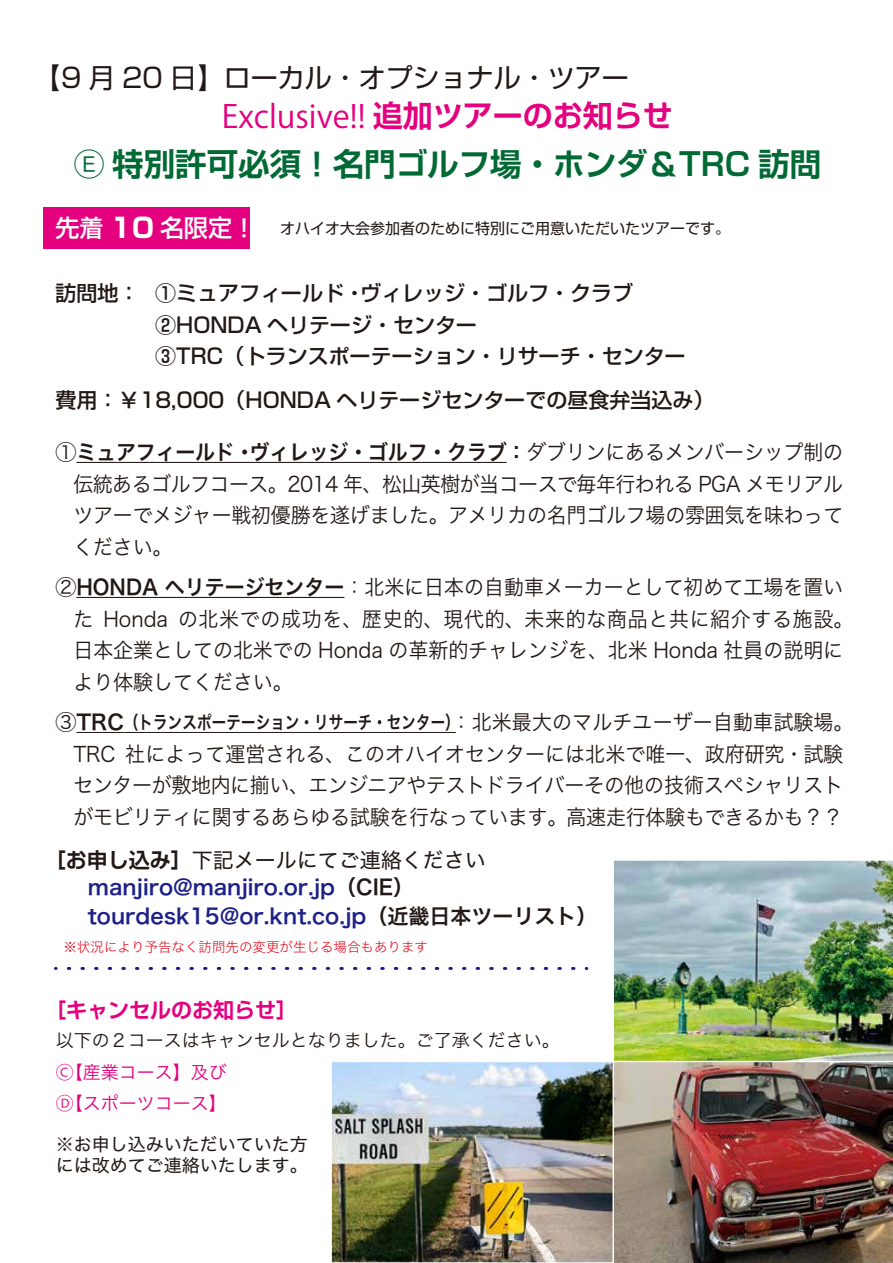
<style>
.page{position:relative;width:893px;height:1263px;background:#fff}
.page>*{position:absolute;margin:0;border:0;box-sizing:border-box;transform-origin:0 0}
.t1{font:700 31.5px "Shin Go De";color:#006934}
.t2{font:31.5px "Koz Go Pr 6 N";color:#e4007f}
.t3{font:27px "Shin Go";color:#221815}
.t4{font:21px/31.5px "Hiragino Sans W3";color:#221815;text-align:justify;scale:.95 1}
.t5{font:21px/31.5px "Hiragino Sans W3";color:#221815}
.t6{font:500 21px/31.5px "Shin Go";color:#221815}
.t7{font:21px/28.5px "Hiragino Sans W6";color:#1d2088}
.t8{font:21px "Hiragino Sans W6";letter-spacing:-.01em;color:#221815;scale:.95 1}
.t9{font:21px "Hiragino Sans W4";color:#221815}
.t10{font:700 21px "Shin Go De";color:#e4007f}
.t11{font:18px/31.5px "Hiragino Sans W3";color:#221815}
.t12{font:18px "Hiragino Sans W6";letter-spacing:.02em;color:#221815;scale:.8 1}
.t13{font:18px/21px "Hiragino Sans W4";color:#221815}
.t14{font:15px "Shin Go";color:#221815}
.t15{font:13.5px "Hiragino Sans W2";color:#e60012}
.s1{font-family:"Shin Go De";font-weight:700;font-size:30px}
.s2{font-family:"Koz Go Pr 6 N";font-weight:400}
.s3{font-weight:500;font-size:24px;color:#fff}
.s4{font-weight:700;font-size:27px;color:#fff}
.s5{font-family:"Hiragino Sans W3"}
.s6{font-family:"Hiragino Sans W6"}
.s7{font-family:"Hiragino Sans W3";font-size:21px}
.s8{font-size:21px}
.s9{font-family:"Shin Go De";font-weight:700}
.s10{color:#221815}
.s11{font-family:"Koz Go Pr 6 N";color:#e4007f}
.s12{color:#e4007f}
</style>
<div class="page">
<div style="left:44px;top:207px;width:206px;height:41px;background:#e4007f"></div>
<hr style="left:76px;top:462px;width:431px;height:1px;background:#221815">
<hr style="left:76px;top:597px;width:268px;height:1px;background:#221815">
<hr style="left:76px;top:732px;width:48px;height:1px;background:#221815">
<hr style="left:124px;top:732px;width:332px;height:1px;background:#221815">
<img style="left:614px;top:1062px;width:279px;height:201px">
<img style="left:613px;top:860px;width:280px;height:201px">
<img style="left:332px;top:1063px;width:280px;height:198px">
<div style="left:330px;top:1061px;width:284px;height:202px;border:1px solid #fff"></div>
<svg style="left:68px;top:967px;width:508px;height:3px"></svg>
<p class="t3" style="left:34px;top:59px;width:596px">【9 月 20 日】ローカル・オプショナル・ツアー</p>
<h1 class="t2" style="left:222px;top:98px;width:452px">Exclusive!! <span class="s1">追加ツアーのお知らせ</span></h1>
<h1 class="t1" style="left:73px;top:143px;width:749px"><span class="s2">Ⓔ</span> 特別許可必須！名門ゴルフ場・ホンダ＆TRC 訪問</h1>
<p class="t14" style="left:55px;top:218px;width:676px"><span class="s3">先着</span> <span class="s4">10</span> <span class="s3">名限定！</span> オハイオ大会参加者のために特別にご用意いただいたツアーです。</p>
<p class="t6" style="left:155px;top:277px;width:532px;text-indent:-100px">訪問地： ①ミュアフィールド・ヴィレッジ・ゴルフ・クラブ<br>②HONDA ヘリテージ・センター<br>③TRC（トランスポーテーション・リサーチ・センター</p>
<p class="t6" style="left:55px;top:383px;width:660px">費用：￥18,000（HONDA ヘリテージセンターでの昼食弁当込み）</p>
<p class="t8" style="left:55px;top:433px;width:831px"><span class="s5">①</span>ミュアフィールド・ヴィレッジ・ゴルフ・クラブ：<span class="s5">ダブリンにあるメンバーシップ制の</span></p>
<p class="t4" style="left:73px;top:467px;width:812px">伝統あるゴルフコース。2014 年、松山英樹が当コースで毎年行われる PGA メモリアルツアーでメジャー戦初優勝を遂げました。アメリカの名門ゴルフ場の雰囲気を味わってください。</p>
<p class="t5" style="left:73px;top:570px;width:781px;text-indent:-18px">②<span class="s6">HONDA ヘリテージセンター</span>：北米に日本の自動車メーカーとして初めて工場を置いた Honda の北米での成功を、歴史的、現代的、未来的な商品と共に紹介する施設。日本企業としての北米での Honda の革新的チャレンジを、北米 Honda 社員の説明により体験してください。</p>
<p class="t12" style="left:55px;top:706px;width:999px"><span class="s7">③</span><span class="s8">TRC</span>（トランスポーテーション・リサーチ・センター）<span class="s7">：北米最大のマルチユーザー自動車試験場。</span></p>
<p class="t4" style="left:73px;top:737px;width:812px">TRC 社によって運営される、このオハイオセンターには北米で唯一、政府研究・試験センターが敷地内に揃い、エンジニアやテストドライバーその他の技術スペシャリストがモビリティに関するあらゆる試験を行なっています。高速走行体験もできるかも？？</p>
<p class="t9" style="left:45px;top:842px;width:443px"><span class="s9">［お申し込み］</span>下記メールにてご連絡ください</p>
<p class="t7" style="left:88px;top:872px;width:511px">manjiro@manjiro.or.jp<span class="s10">（CIE）</span>tourdesk15@or.knt.co.jp<span class="s10">（近畿日本ツーリスト）</span></p>
<p class="t15" style="left:64px;top:935px;width:366px">※状況により予告なく訪問先の変更が生じる場合もあります</p>
<p class="t10" style="left:45px;top:996px;width:254px">［キャンセルのお知らせ］</p>
<p class="t11" style="left:56px;top:1023px;width:505px">以下の２コースはキャンセルとなりました。ご了承ください。<br><span class="s11">Ⓒ</span><span class="s12">【産業コース】及び<br></span><span class="s11">Ⓓ</span><span class="s12">【スポーツコース】</span></p>
<p class="t13" style="left:56px;top:1132px;width:253px">※お申し込みいただいていた方には改めてご連絡いたします。</p>
</div>
